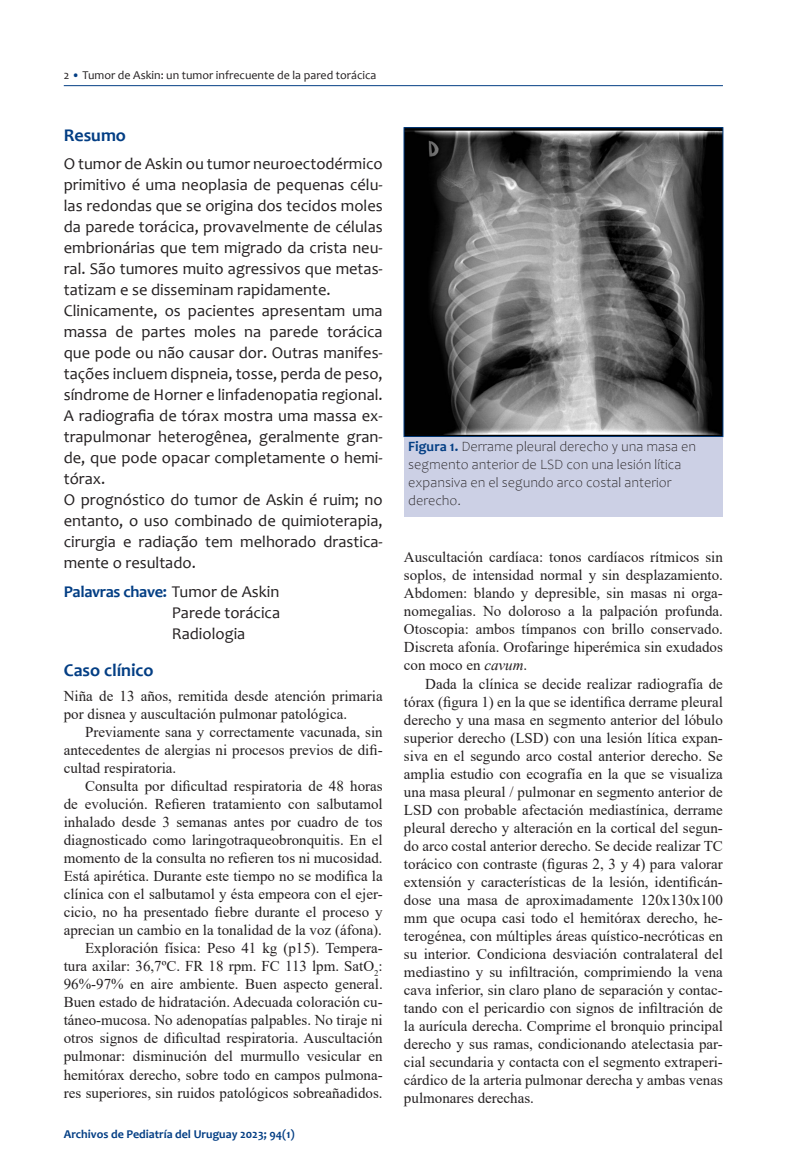
<style>
.page{position:relative;width:808px;height:1170px;background:#fff}
.page>*{position:absolute;margin:0;border:0;box-sizing:border-box;transform-origin:0 0}
.sub_1{font:700 18px "Candara";color:#033e84}
.copete{font:16.5px/21px "Candara";color:#231f20;text-align:justify}
.palabras_clave{font:16.5px/21px "Candara";color:#231f20;text-align:justify}
.primer{font:15px/18px "Times New Roman";color:#231f20;text-align:justify}
.t1{font:300 14.25px/18px "Candara";color:#231f20}
.t2{font:12px "Candara";color:#231f20}
.t3{font:700 12px "Candara";color:#033e84}
.s1{color:#033e84}
.s2{font-weight:700;color:#033e84}
.s3{font-style:italic}
</style>
<div class="page">
<hr style="left:64px;top:85px;width:659px;height:1px;background:#033e84">
<img style="left:406px;top:129px;width:315px;height:306px">
<div style="left:404px;top:127px;width:319px;height:310px;border:1px solid #033e84"></div>
<div style="left:404px;top:437px;width:319px;height:79px;background:#ccd0e5"></div>
<p class="t2" style="left:64px;top:67px;width:314px">2 <span class="s1">•</span> Tumor de Askin: un tumor infrecuente de la pared torácica</p>
<p class="sub_1" style="left:64px;top:123px;width:64px">Resumo</p>
<p class="copete" style="left:64px;top:152px;width:320px">O tumor de Askin ou tumor neuroectodérmico primitivo é uma neoplasia de pequenas célu&shy;las redondas que se origina dos tecidos moles da parede torácica, provavelmente de células embrionárias que tem migrado da crista neu&shy;ral. São tumores muito agressivos que metas&shy;tatizam e se disseminam rapidamente.</p>
<p class="copete" style="left:64px;top:299px;width:320px">Clinicamente, os pacientes apresentam uma massa de partes moles na parede torácica que pode ou não causar dor. Outras manifes&shy;tações incluem dispneia, tosse, perda de peso, síndrome de Horner e linfadenopatia regional.<br>A radiografia de tórax mostra uma massa ex&shy;trapulmonar heterogênea, geralmente gran&shy;de, que pode opacar completamente o hemi&shy;tórax.</p>
<p class="copete" style="left:64px;top:488px;width:320px">O prognóstico do tumor de Askin é ruim; no entanto, o uso combinado de quimioterapia, cirurgia e radiação tem melhorado drastica&shy;mente o resultado.</p>
<p class="palabras_clave" style="left:172px;top:581px;width:110px;text-indent:-108px"><span class="s2">Palavras chave:</span> Tumor de Askin Parede torácica Radiologia</p>
<p class="sub_1" style="left:64px;top:659px;width:91px">Caso clínico</p>
<p class="primer" style="left:64px;top:686px;width:320px">Niña de 13 años, remitida desde atención primaria por disnea y auscultación pulmonar patológica.</p>
<p class="primer" style="left:64px;top:722px;width:320px;text-indent:21px">Previamente sana y correctamente vacunada, sin antecedentes de alergias ni procesos previos de difi&shy;cultad respiratoria.</p>
<p class="primer" style="left:64px;top:776px;width:320px;text-indent:21px">Consulta por dificultad respiratoria de 48 horas de evolución. Refieren tratamiento con salbutamol inhalado desde 3 semanas antes por cuadro de tos diagnosticado como laringotraqueobronquitis. En el momento de la consulta no refieren tos ni mucosidad.<br>Está apirética. Durante este tiempo no se modifica la clínica con el salbutamol y ésta empeora con el ejer&shy;cicio, no ha presentado fiebre durante el proceso y aprecian un cambio en la tonalidad de la voz (áfona).</p>
<p class="primer" style="left:64px;top:938px;width:320px;text-indent:21px">Exploración física: Peso 41 kg (p15). Tempera&shy;tura axilar: 36,7ºC. FR 18 rpm. FC 113 lpm. SatO<sub>2</sub>:<br>96%-97% en aire ambiente. Buen aspecto general.<br>Buen estado de hidratación. Adecuada coloración cu&shy;táneo-mucosa. No adenopatías palpables. No tiraje ni otros signos de dificultad respiratoria. Auscultación pulmonar: disminución del murmullo vesicular en hemitórax derecho, sobre todo en campos pulmona&shy;res superiores, sin ruidos patológicos sobreañadidos.</p>
<p class="t3" style="left:64px;top:1126px;width:232px">Archivos de Pediatría del Uruguay 2023; 94(1)</p>
<p class="t1" style="left:408px;top:438px;width:289px"><span class="s2">Figura 1.</span> Derrame pleural derecho y una masa en segmento anterior de LSD con una lesión lítica expansiva en el segundo arco costal anterior derecho.</p>
<p class="primer" style="left:404px;top:548px;width:320px">Auscultación cardíaca: tonos cardíacos rítmicos sin soplos, de intensidad normal y sin desplazamiento.<br>Abdomen: blando y depresible, sin masas ni orga&shy;nomegalias. No doloroso a la palpación profunda.<br>Otoscopia: ambos tímpanos con brillo conservado.<br>Discreta afonía. Orofaringe hiperémica sin exudados con moco en <span class="s3">cavum</span>.</p>
<p class="primer" style="left:404px;top:674px;width:320px;text-indent:21px">Dada la clínica se decide realizar radiografía de tórax (figura 1) en la que se identifica derrame pleural derecho y una masa en segmento anterior del lóbulo superior derecho (LSD) con una lesión lítica expan&shy;siva en el segundo arco costal anterior derecho. Se amplia estudio con ecografía en la que se visualiza una masa pleural / pulmonar en segmento anterior de LSD con probable afectación mediastínica, derrame pleural derecho y alteración en la cortical del segun&shy;do arco costal anterior derecho. Se decide realizar TC torácico con contraste (figuras 2, 3 y 4) para valorar extensión y características de la lesión, identificán&shy;dose una masa de aproximadamente 120x130x100 mm que ocupa casi todo el hemitórax derecho, he&shy;terogénea, con múltiples áreas quístico-necróticas en su interior. Condiciona desviación contralateral del mediastino y su infiltración, comprimiendo la vena cava inferior, sin claro plano de separación y contac&shy;tando con el pericardio con signos de infiltración de la aurícula derecha. Comprime el bronquio principal derecho y sus ramas, condicionando atelectasia par&shy;cial secundaria y contacta con el segmento extraperi&shy;cárdico de la arteria pulmonar derecha y ambas venas pulmonares derechas.</p>
</div>
